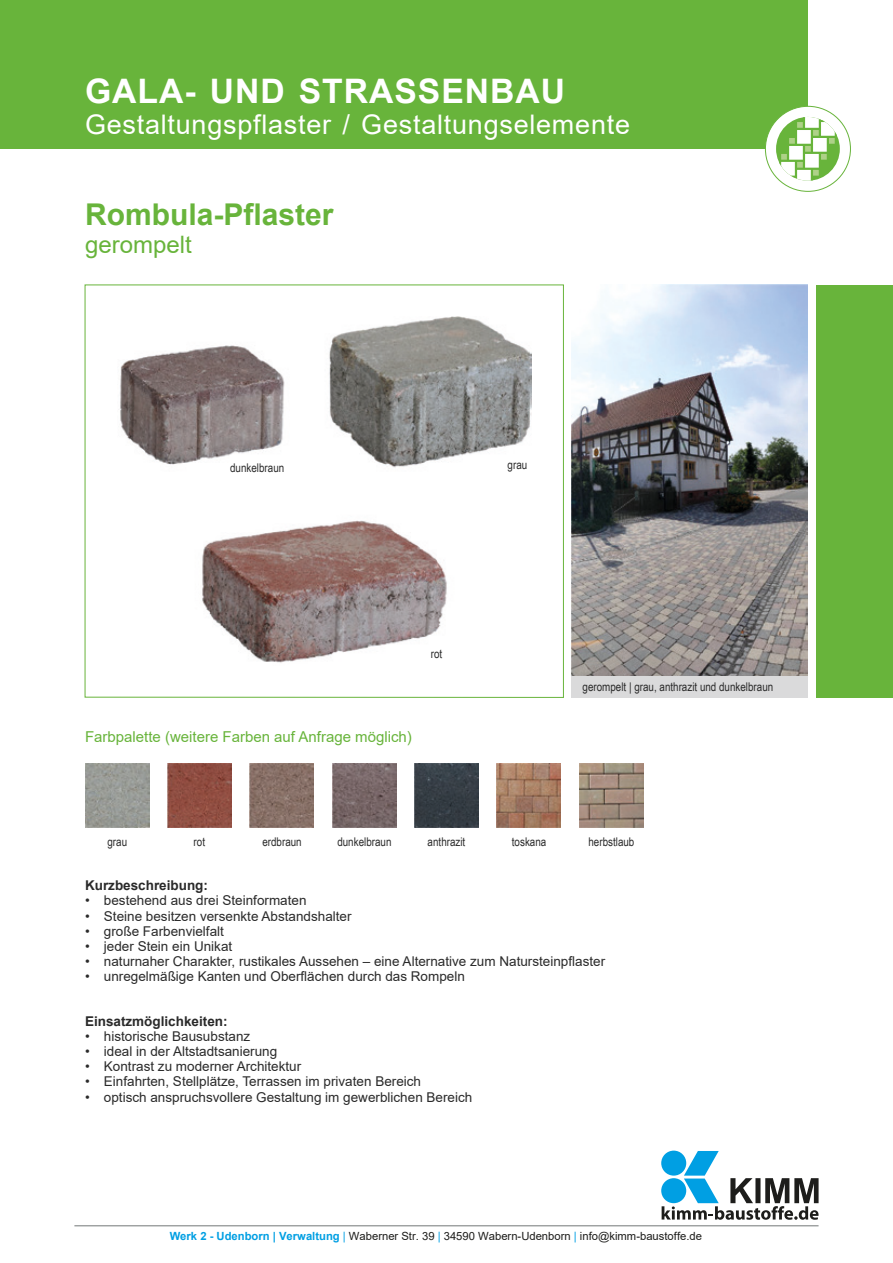
<style>
.page{position:relative;width:893px;height:1263px;background:#fff}
.page>*{position:absolute;margin:0;border:0;box-sizing:border-box;transform-origin:0 0}
.t1{font:700 33.75px "Arial";letter-spacing:.03em;color:#fff}
.t2{font:700 30px "Arial";color:#68b43b}
.t3{font:27px "Arial";letter-spacing:.03em;color:#fff}
.t4{font:24px "Arial";color:#68b43b}
.t5{font:15px "Arial";color:#68b43b}
.t6{font:13.5px "Arial";color:#2a2a2a}
.t7{font:700 13.5px "Arial";color:#2a2a2a}
.t8{font:12px "Arial Narrow";color:#2a2a2a}
.t9{font:11.25px "Arial";color:#1d1d1b}
.s1{font-weight:700;color:#009fe3}
.s2{color:#009fe3}
</style>
<div class="page">
<svg style="left:84px;top:284px;width:480px;height:414px"></svg>
<div style="left:816px;top:285px;width:77px;height:412px;background:#68b43b"></div>
<div style="left:0;top:0;width:808px;height:149px;background:#68b43b"></div>
<img style="left:497px;top:764px;width:64px;height:64px">
<img style="left:414px;top:764px;width:64px;height:64px">
<img style="left:579px;top:764px;width:64px;height:64px">
<img style="left:250px;top:764px;width:64px;height:64px">
<img style="left:332px;top:764px;width:64px;height:64px">
<img style="left:167px;top:764px;width:65px;height:64px">
<img style="left:85px;top:764px;width:64px;height:64px">
<img style="left:572px;top:285px;width:236px;height:391px">
<div style="left:572px;top:676px;width:236px;height:21px;background:#dadadb"></div>
<div style="left:765px;top:106px;width:85px;height:85px;background:#fff;border-radius:50%"></div>
<svg style="left:776px;top:117px;width:64px;height:64px"></svg>
<svg style="left:779px;top:117px;width:58px;height:64px"></svg>
<hr style="left:74px;top:1225px;width:745px;height:1px;background:#737878">
<svg style="left:661px;top:1150px;width:25px;height:25px"></svg>
<svg style="left:662px;top:1151px;width:157px;height:69px"></svg>
<h1 class="t1" style="left:85px;top:67px;width:482px">GALA- UND STRASSENBAU</h1>
<h3 class="t3" style="left:85px;top:106px;width:546px">Gestaltungspflaster / Gestaltungselemente</h3>
<h2 class="t2" style="left:85px;top:193px;width:250px">Rombula-Pflaster</h2>
<h3 class="t4" style="left:85px;top:228px;width:108px">gerompelt</h3>
<p class="t8" style="left:230px;top:459px;width:56px">dunkelbraun</p>
<p class="t8" style="left:508px;top:456px;width:21px">grau</p>
<p class="t8" style="left:431px;top:645px;width:13px">rot</p>
<p class="t5" style="left:85px;top:727px;width:328px">Farbpalette (weitere Farben auf Anfrage möglich)</p>
<p class="t8" style="left:583px;top:678px;width:192px">gerompelt | grau, anthrazit und dunkelbraun</p>
<p class="t8" style="left:107px;top:833px;width:21px">grau</p>
<p class="t8" style="left:194px;top:833px;width:13px">rot</p>
<p class="t8" style="left:262px;top:833px;width:41px">erdbraun</p>
<p class="t8" style="left:337px;top:833px;width:56px">dunkelbraun</p>
<p class="t8" style="left:428px;top:833px;width:39px">anthrazit</p>
<p class="t8" style="left:512px;top:833px;width:36px">toskana</p>
<p class="t8" style="left:588px;top:833px;width:47px">herbstlaub</p>
<p class="t7" style="left:85px;top:876px;width:125px">Kurzbeschreibung:</p>
<p class="t6" style="left:85px;top:891px;width:223px">• bestehend aus drei Steinformaten</p>
<p class="t6" style="left:85px;top:906px;width:268px">• Steine besitzen versenkte Abstandshalter</p>
<p class="t6" style="left:85px;top:921px;width:140px">• große Farbenvielfalt</p>
<p class="t6" style="left:85px;top:937px;width:149px">• jeder Stein ein Unikat</p>
<p class="t6" style="left:85px;top:952px;width:522px">• naturnaher Charakter, rustikales Aussehen – eine Alternative zum Natursteinpflaster</p>
<p class="t6" style="left:85px;top:967px;width:381px">• unregelmäßige Kanten und Oberflächen durch das Rompeln</p>
<p class="t7" style="left:85px;top:1012px;width:144px">Einsatzmöglichkeiten:</p>
<p class="t6" style="left:85px;top:1027px;width:167px">• historische Bausubstanz</p>
<p class="t6" style="left:85px;top:1042px;width:194px">• ideal in der Altstadtsanierung</p>
<p class="t6" style="left:85px;top:1057px;width:218px">• Kontrast zu moderner Architektur</p>
<p class="t6" style="left:85px;top:1072px;width:338px">• Einfahrten, Stellplätze, Terrassen im privaten Bereich</p>
<p class="t6" style="left:85px;top:1087px;width:389px">• optisch anspruchsvollere Gestaltung im gewerblichen Bereich</p>
<p class="t9" style="left:170px;top:1228px;width:534px"><span class="s1">Werk 2 - Udenborn | Verwaltung</span> <span class="s2">|</span> Waberner Str. 39 <span class="s2">|</span> 34590 Wabern-Udenborn <span class="s2">|</span> info@kimm-baustoffe.de</p>
</div>
